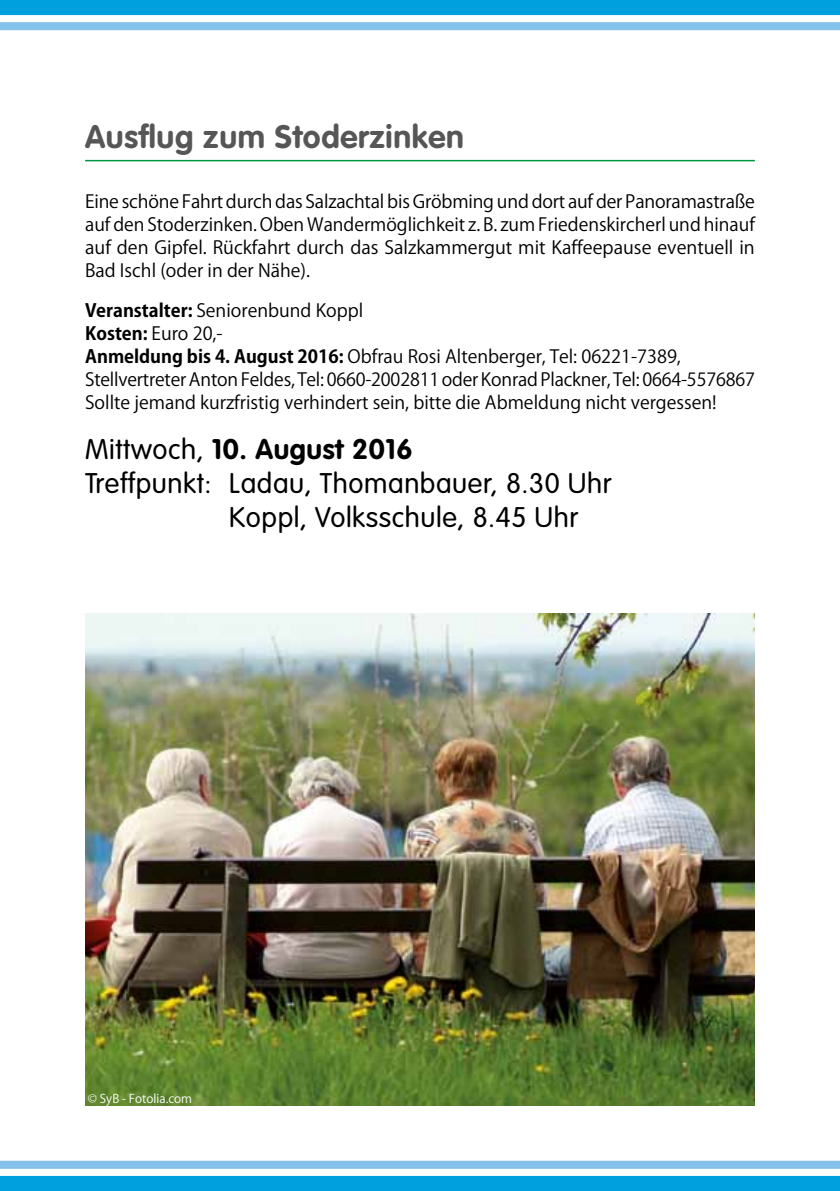
<style>
.page{position:relative;width:840px;height:1191px;background:#fff}
.page>*{position:absolute;margin:0;border:0;box-sizing:border-box;transform-origin:0 0}
.t1{font:700 32px "VAG Rounded Std";letter-spacing:.02em;color:#565656}
.t2{font:300 28px "VAG Rounded Std";letter-spacing:.02em;color:#000}
.t3{font:700 28px "VAG Rounded Std";letter-spacing:.02em;color:#000}
.t4{font:18px/23px "Koz Go Pro";color:#000;text-align:justify}
.t5{font:12px "Koz Go Pro";color:#fff}
.s1{font-weight:700}
.s2{font-weight:300}
</style>
<div class="page">
<div style="left:0;top:1175px;width:839px;height:16px;background:#009fdd"></div>
<svg style="left:0;top:1160px;width:839px;height:8px;background:#90c7ec"></svg>
<div style="left:0;top:0;width:839px;height:15px;background:#009fdd"></div>
<svg style="left:0;top:22px;width:839px;height:8px;background:#87c3eb"></svg>
<img style="left:85px;top:613px;width:669px;height:493px">
<hr style="left:85px;top:160px;width:669px;height:1px;background:#00963f">
<h1 class="t1" style="left:85px;top:118px;width:380px">Ausflug zum Stoderzinken</h1>
<p class="t4" style="left:85px;top:190px;width:671px">Eine schöne Fahrt durch das Salzachtal bis Gröbming und dort auf der Panoramastraße auf den Stoderzinken. Oben Wandermöglichkeit z. B. zum Friedenskircherl und hinauf auf den Gipfel. Rückfahrt durch das Salzkammergut mit Kaffeepause eventuell in Bad Ischl (oder in der Nähe).</p>
<p class="t4" style="left:85px;top:299px;width:671px;text-align:left"><span class="s1">Veranstalter:</span> Seniorenbund Koppl<br><span class="s1">Kosten:</span> Euro 20,-<br><span class="s1">Anmeldung bis 4. August 2016:</span> Obfrau Rosi Altenberger, Tel: 06221-7389, Stellvertreter Anton Feldes, Tel: 0660-2002811 oder Konrad Plackner, Tel: 0664-5576867<br>Sollte jemand kurzfristig verhindert sein, bitte die Abmeldung nicht vergessen!</p>
<h2 class="t3" style="left:85px;top:433px;width:328px"><span class="s2">Mittwoch,</span> 10. August 2016</h2>
<h2 class="t2" style="left:85px;top:467px;width:527px">Treffpunkt: Ladau, Thomanbauer, 8.30 Uhr</h2>
<h2 class="t2" style="left:229px;top:501px;width:350px">Koppl, Volksschule, 8.45 Uhr</h2>
<p class="t5" style="left:88px;top:1091px;width:106px">© SyB - Fotolia.com</p>
</div>
